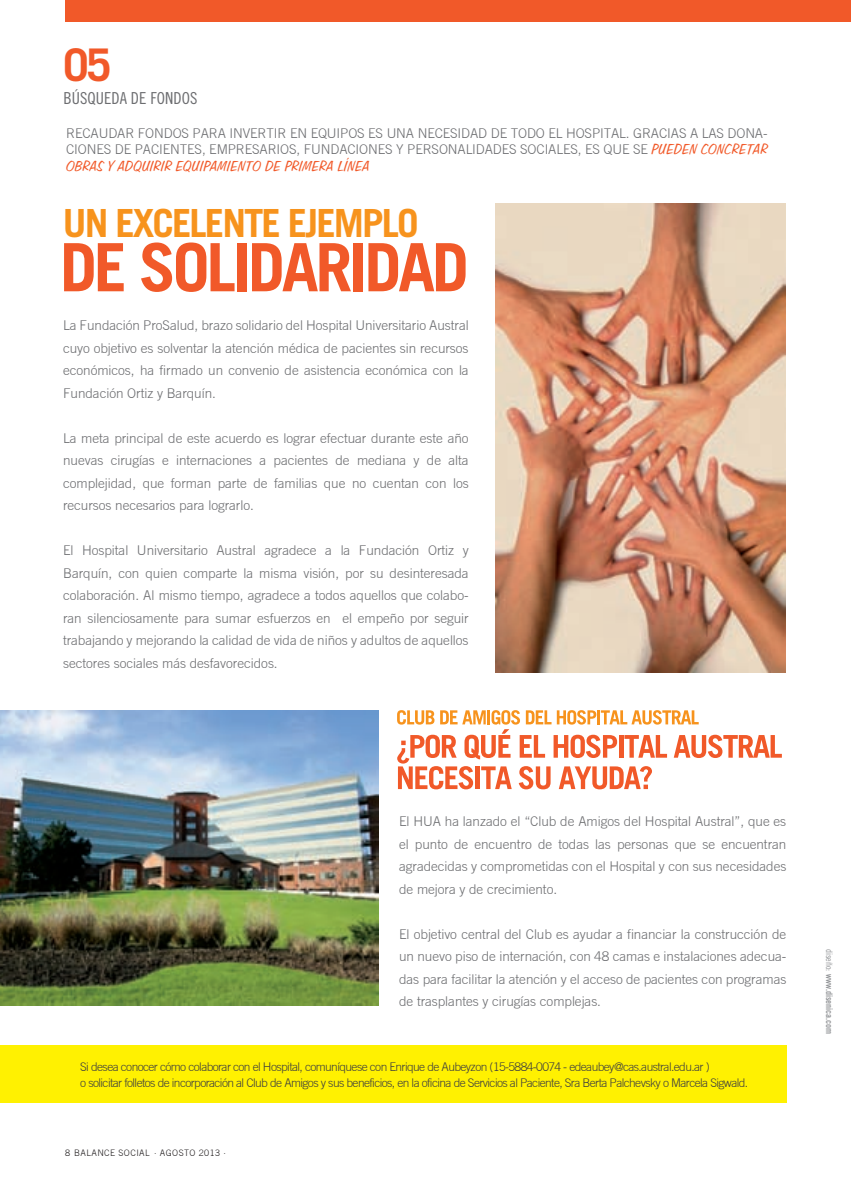
<style>
.page{position:relative;width:851px;height:1191px;background:#fff}
.page>*{position:absolute;margin:0;border:0;box-sizing:border-box;transform-origin:0 0}
.t1{font:700 66.6px "Trade Gothic";letter-spacing:-.05em;color:#f15929}
.t2{font:700 45px "Trade Gothic";color:#f15929}
.t3{font:700 38.85px "Trade Gothic";letter-spacing:-.05em;color:#f7931d}
.t4{font:16.5px "Freehand 575 BT Regular B";letter-spacing:-.01em;color:#f15929}
.t5{font:16.5px "Trade Gothic Cond Eighteen";letter-spacing:.005em;color:#6c6d70}
.t6{font:300 13.5px/22.5px "Trade Gothic";letter-spacing:-.005em;color:#6c6d70;text-align:justify}
.t7{font:300 12px/16.5px "Trade Gothic";letter-spacing:-.05em;color:#3e3e3f}
.t8{font:300 9px "Trade Gothic";letter-spacing:.05em;color:#231f20}
.t9{font:9px "Trade Gothic Bold Cond Twenty";color:#939598}
.s1{font-family:"Freehand 575 BT Regular B";font-weight:400;font-size:16.5px;color:#f15929}
.s2{font-family:"Trade Gothic Cond Eighteen"}
</style>
<div class="page">
<div style="left:65px;top:0;width:785px;height:22px;background:#f15929"></div>
<div style="left:0;top:1045px;width:786px;height:58px;background:#fff101"></div>
<svg style="left:397px;top:710px;width:384px;height:79px"></svg>
<img style="left:0;top:710px;width:378px;height:295px">
<img style="left:496px;top:204px;width:289px;height:468px">
<h2 class="t2" style="left:64px;top:38px;width:49px">05</h2>
<p class="t5" style="left:64px;top:88px;width:135px">BÚSQUEDA DE FONDOS</p>
<p class="t6" style="left:66px;top:124px;width:703px;line-height:16.5px">RECAUDAR FONDOS PARA INVERTIR EN EQUIPOS ES UNA NECESIDAD DE TODO EL HOSPITAL. GRACIAS A LAS DONA-<br>CIONES DE PACIENTES, EMPRESARIOS, FUNDACIONES Y PERSONALIDADES SOCIALES, ES QUE SE <span class="s1">PUEDEN CONCRETAR</span></p>
<p class="t4" style="left:66px;top:157px;width:305px">OBRAS Y ADQUIRIR EQUIPAMIENTO DE PRIMERA LÍNEA</p>
<h3 class="t3" style="left:63px;top:199px;width:357px">UN EXCELENTE EJEMPLO</h3>
<h1 class="t1" style="left:60px;top:227px;width:410px">DE SOLIDARIDAD</h1>
<p class="t6" style="left:63px;top:314px;width:407px">La Fundación ProSalud, brazo solidario del Hospital Universitario Austral cuyo objetivo es solventar la atención médica de pacientes sin recursos económicos, ha firmado un convenio de asistencia económica con la Fundación Ortiz y Barquín.</p>
<p class="t6" style="left:63px;top:426px;width:407px">La meta principal de este acuerdo es lograr efectuar durante este año nuevas cirugías e internaciones a pacientes de mediana y de alta complejidad, que forman parte de familias que no cuentan con los recursos necesarios para lograrlo.</p>
<p class="t6" style="left:63px;top:539px;width:407px">El Hospital Universitario Austral agradece a la Fundación Ortiz y Barquín, con quien comparte la misma visión, por su desinteresada colaboración. Al mismo tiempo, agradece a todos aquellos que colabo&shy;ran silenciosamente para sumar esfuerzos en el empeño por seguir trabajando y mejorando la calidad de vida de niños y adultos de aquellos sectores sociales más desfavorecidos.</p>
<p class="t6" style="left:399px;top:810px;width:389px">El HUA ha lanzado el “Club de Amigos del Hospital Austral”, que es el punto de encuentro de todas las personas que se encuentran agradecidas y comprometidas con el Hospital y con sus necesidades de mejora y de crecimiento.</p>
<p class="t6" style="left:399px;top:922px;width:389px">El objetivo central del Club es ayudar a financiar la construcción de un nuevo piso de internación, con 48 camas e instalaciones adecua&shy;das para facilitar la atención y el acceso de pacientes con programas de trasplantes y cirugías complejas.</p>
<p class="t7" style="left:80px;top:1058px;width:669px">Si desea conocer cómo colaborar con el Hospital, comuníquese con Enrique de Aubeyzon (15-5884-0074 - edeaubey@cas.austral.edu.ar )<br>o solicitar folletos de incorporación al Club de Amigos y sus beneficios, en la oficina de Servicios al Paciente, Sra Berta Palchevsky o Marcela Sigwald.</p>
<p class="t8" style="left:65px;top:1147px;width:162px">8 BALANCE SOCIAL · AGOSTO 2013 ·</p>
<p class="t9" style="left:834px;top:948px;width:87px;rotate:90deg"><span class="s2">diseño:</span> www.disenica.com</p>
</div>
